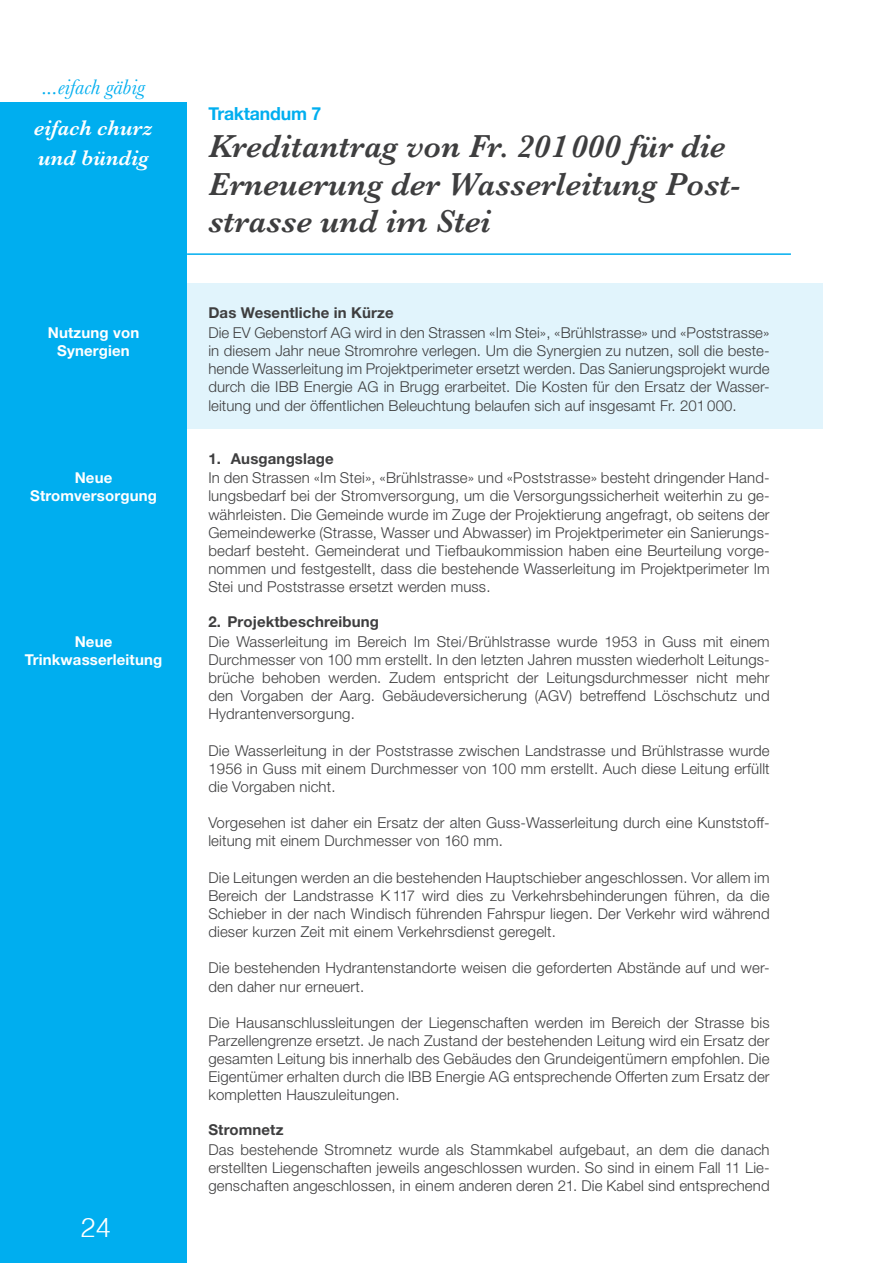
<style>
.page{position:relative;width:893px;height:1263px;background:#fff}
.page>*{position:absolute;margin:0;border:0;box-sizing:border-box;transform-origin:0 0}
.t1{font:italic 600 33px/37.5px "Baskerville";color:#3e3e3f}
.t2{font:300 27px "Helvetica";color:#fff}
.t3{font:italic 600 21.9px/30.9px "Baskerville";color:#fff}
.t4{font:italic 21.9px "Baskerville";color:#00aeef}
.t5{font:700 18px "Helvetica Neue";letter-spacing:-.01em;color:#00aeef}
.t6{font:300 15px/18.1px "Helvetica Neue LT Std";letter-spacing:.01em;color:#3e3e3f;text-align:justify}
.t7{font:700 15px "Helvetica Neue LT Std";letter-spacing:.01em;color:#3e3e3f}
.t8{font:700 15px/18.1px "Helvetica Neue LT Std";letter-spacing:.01em;color:#fff;text-align:center}
</style>
<div class="page">
<div style="left:0;top:102px;width:187px;height:1161px;background:#00aeef"></div>
<hr style="left:187px;top:253px;width:604px;height:2px;background:#00aeef">
<div style="left:187px;top:284px;width:635px;height:145px;background:#e1f4fc"></div>
<h3 class="t4" style="left:42px;top:72px;width:104px">...eifach gäbig</h3>
<h3 class="t3" style="left:34px;top:112px;width:120px">eifach churz und bündig</h3>
<p class="t8" style="left:48px;top:323px;width:93px">Nutzung von<br>Synergien</p>
<p class="t8" style="left:30px;top:468px;width:128px">Neue<br>Stromversorgung</p>
<p class="t8" style="left:25px;top:632px;width:139px">Neue<br>Trinkwasserleitung</p>
<h2 class="t2" style="left:81px;top:1204px;width:32px">24</h2>
<p class="t5" style="left:208px;top:99px;width:115px">Traktandum 7</p>
<h1 class="t1" style="left:208px;top:128px;width:534px">Kreditantrag von Fr. 201000 für die<br>Erneuerung der Wasserleitung Post&shy;strasse und im Stei</h1>
<p class="t7" style="left:208px;top:304px;width:187px">Das Wesentliche in Kürze</p>
<p class="t6" style="left:208px;top:323px;width:563px;text-align:left">Die EV Gebenstorf AG wird in den Strassen «Im Stei», «Brühlstrasse» und «Poststrasse» in diesem Jahr neue Stromrohre verlegen. Um die Synergien zu nutzen, soll die beste&shy;hende Wasserleitung im Projektperimeter ersetzt werden. Das Sanierungsprojekt wurde durch die IBB Energie AG in Brugg erarbeitet. Die Kosten für den Ersatz der Wasser&shy;leitung und der öffentlichen Beleuchtung belaufen sich auf insgesamt Fr. 201000.</p>
<p class="t7" style="left:208px;top:449px;width:127px">1. Ausgangslage</p>
<p class="t6" style="left:208px;top:468px;width:563px">In den Strassen «Im Stei», «Brühlstrasse» und «Poststrasse» besteht dringender Hand&shy;lungsbedarf bei der Stromversorgung, um die Versorgungssicherheit weiterhin zu ge&shy;währleisten. Die Gemeinde wurde im Zuge der Projektierung angefragt, ob seitens der Gemeindewerke (Strasse, Wasser und Abwasser) im Projektperimeter ein Sanierungs&shy;bedarf besteht. Gemeinderat und Tiefbaukommission haben eine Beurteilung vorge&shy;nommen und festgestellt, dass die bestehende Wasserleitung im Projektperimeter Im Stei und Poststrasse ersetzt werden muss.</p>
<p class="t7" style="left:208px;top:612px;width:172px">2. Projektbeschreibung</p>
<p class="t6" style="left:208px;top:632px;width:563px">Die Wasserleitung im Bereich Im Stei/Brühlstrasse wurde 1953 in Guss mit einem Durchmesser von 100 mm erstellt. In den letzten Jahren mussten wiederholt Leitungs&shy;brüche behoben werden. Zudem entspricht der Leitungsdurchmesser nicht mehr den Vorgaben der Aarg. Gebäudeversicherung (AGV) betreffend Löschschutz und Hydrantenversorgung.</p>
<p class="t6" style="left:208px;top:741px;width:563px">Die Wasserleitung in der Poststrasse zwischen Landstrasse und Brühlstrasse wurde 1956 in Guss mit einem Durchmesser von 100 mm erstellt. Auch diese Leitung erfüllt die Vorgaben nicht.</p>
<p class="t6" style="left:208px;top:813px;width:563px">Vorgesehen ist daher ein Ersatz der alten Guss-Wasserleitung durch eine Kunststoff&shy;leitung mit einem Durchmesser von 160 mm.</p>
<p class="t6" style="left:208px;top:868px;width:563px">Die Leitungen werden an die bestehenden Hauptschieber angeschlossen. Vor allem im Bereich der Landstrasse K 117 wird dies zu Verkehrsbehinderungen führen, da die Schieber in der nach Windisch führenden Fahrspur liegen. Der Verkehr wird während dieser kurzen Zeit mit einem Verkehrsdienst geregelt.</p>
<p class="t6" style="left:208px;top:959px;width:563px">Die bestehenden Hydrantenstandorte weisen die geforderten Abstände auf und wer&shy;den daher nur erneuert.</p>
<p class="t6" style="left:208px;top:1013px;width:563px">Die Hausanschlussleitungen der Liegenschaften werden im Bereich der Strasse bis Parzellengrenze ersetzt. Je nach Zustand der bestehenden Leitung wird ein Ersatz der gesamten Leitung bis innerhalb des Gebäudes den Grundeigentümern empfohlen. Die Eigentümer erhalten durch die IBB Energie AG entsprechende Offerten zum Ersatz der kompletten Hauszuleitungen.</p>
<p class="t7" style="left:208px;top:1120px;width:77px">Stromnetz</p>
<p class="t6" style="left:208px;top:1140px;width:563px">Das bestehende Stromnetz wurde als Stammkabel aufgebaut, an dem die danach erstellten Liegenschaften jeweils angeschlossen wurden. So sind in einem Fall 11 Lie&shy;genschaften angeschlossen, in einem anderen deren 21. Die Kabel sind entsprechend</p>
</div>
